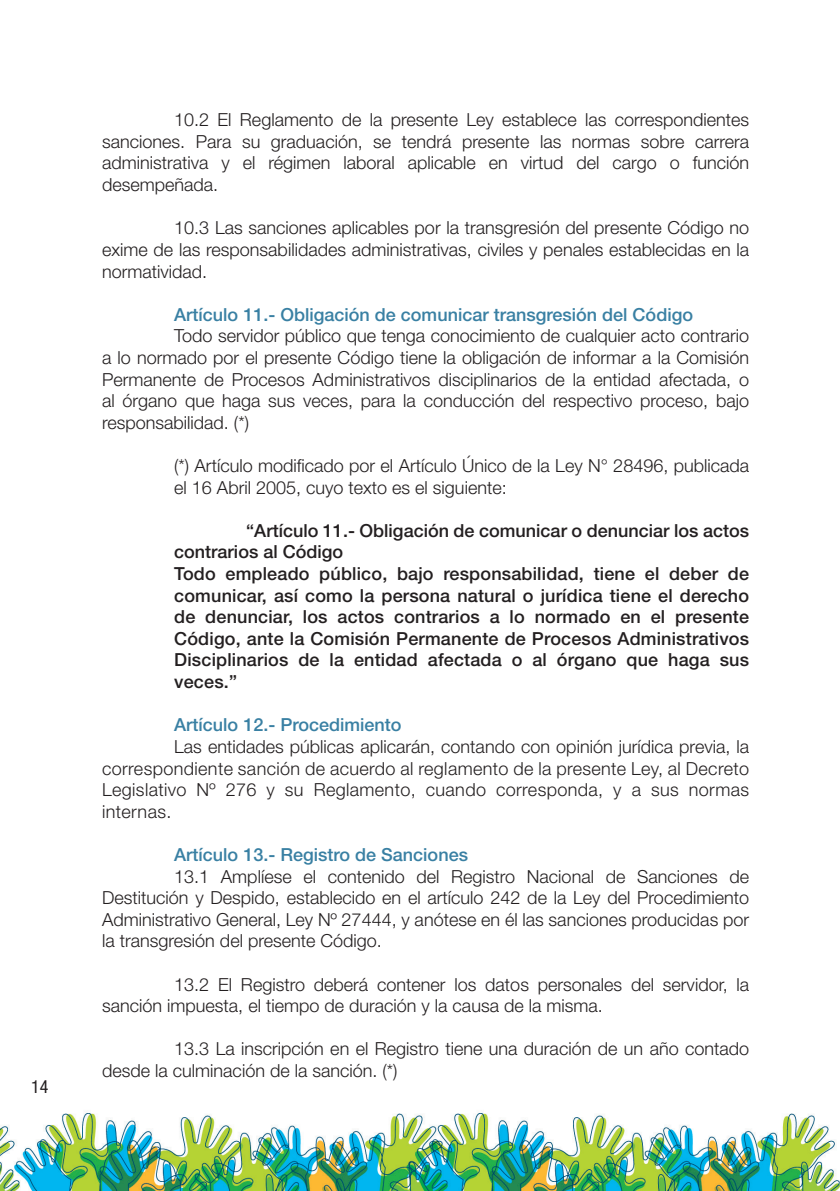
<style>
.page{position:relative;width:840px;height:1191px;background:#fff}
.page>*{position:absolute;margin:0;border:0;box-sizing:border-box;transform-origin:0 0}
.t1{font:300 18px/21.6px "Helvetica Neue LT Std";color:#231f20;text-align:justify}
.t2{font:500 18px/21.6px "Helvetica Neue LT Std";letter-spacing:.01em;color:#231f20}
.t3{font:500 18px "Helvetica Neue LT Std";color:#3980a3}
.t4{font:condensed 18px "Helvetica Neue LT Std";color:#231f20}
</style>
<div class="page">
<img style="left:0;top:1112px;width:839px;height:79px">
<p class="t4" style="left:31px;top:1076px;width:19px">14</p>
<p class="t1" style="left:102px;top:109px;width:648px;text-indent:72px">10.2 El Reglamento de la presente Ley establece las correspondientes sanciones. Para su graduación, se tendrá presente las normas sobre carrera administrativa y el régimen laboral aplicable en virtud del cargo o función desempeñada.</p>
<p class="t1" style="left:102px;top:217px;width:648px;text-indent:72px">10.3 Las sanciones aplicables por la transgresión del presente Código no exime de las responsabilidades administrativas, civiles y penales establecidas en la normatividad.</p>
<p class="t3" style="left:174px;top:303px;width:520px">Artículo 11.- Obligación de comunicar transgresión del Código</p>
<p class="t1" style="left:102px;top:325px;width:648px;text-indent:72px">Todo servidor público que tenga conocimiento de cualquier acto contrario a lo normado por el presente Código tiene la obligación de informar a la Comisión Permanente de Procesos Administrativos disciplinarios de la entidad afectada, o al órgano que haga sus veces, para la conducción del respectivo proceso, bajo responsabilidad. (*)</p>
<p class="t1" style="left:174px;top:454px;width:576px">(*) Artículo modificado por el Artículo Único de la Ley N° 28496, publicada el 16 Abril 2005, cuyo texto es el siguiente:</p>
<p class="t2" style="left:174px;top:519px;width:576px;text-indent:72px">“Artículo 11.- Obligación de comunicar o denunciar los actos contrarios al Código<br>Todo empleado público, bajo responsabilidad, tiene el deber de comunicar, así como la persona natural o jurídica tiene el derecho de denunciar, los actos contrarios a lo normado en el presente Código, ante la Comisión Permanente de Procesos Administrativos Disciplinarios de la entidad afectada o al órgano que haga sus veces.”</p>
<p class="t3" style="left:174px;top:714px;width:229px">Artículo 12.- Procedimiento</p>
<p class="t1" style="left:102px;top:735px;width:648px;text-indent:72px">Las entidades públicas aplicarán, contando con opinión jurídica previa, la correspondiente sanción de acuerdo al reglamento de la presente Ley, al Decreto Legislativo Nº 276 y su Reglamento, cuando corresponda, y a sus normas internas.</p>
<p class="t3" style="left:174px;top:843px;width:295px">Artículo 13.- Registro de Sanciones</p>
<p class="t1" style="left:102px;top:865px;width:648px;text-indent:72px">13.1 Amplíese el contenido del Registro Nacional de Sanciones de Destitución y Despido, establecido en el artículo 242 de la Ley del Procedimiento Administrativo General, Ley Nº 27444, y anótese en él las sanciones producidas por la transgresión del presente Código.</p>
<p class="t1" style="left:102px;top:973px;width:648px;text-indent:72px">13.2 El Registro deberá contener los datos personales del servidor, la sanción impuesta, el tiempo de duración y la causa de la misma.</p>
<p class="t1" style="left:102px;top:1037px;width:648px;text-indent:72px">13.3 La inscripción en el Registro tiene una duración de un año contado desde la culminación de la sanción. (*)</p>
</div>
